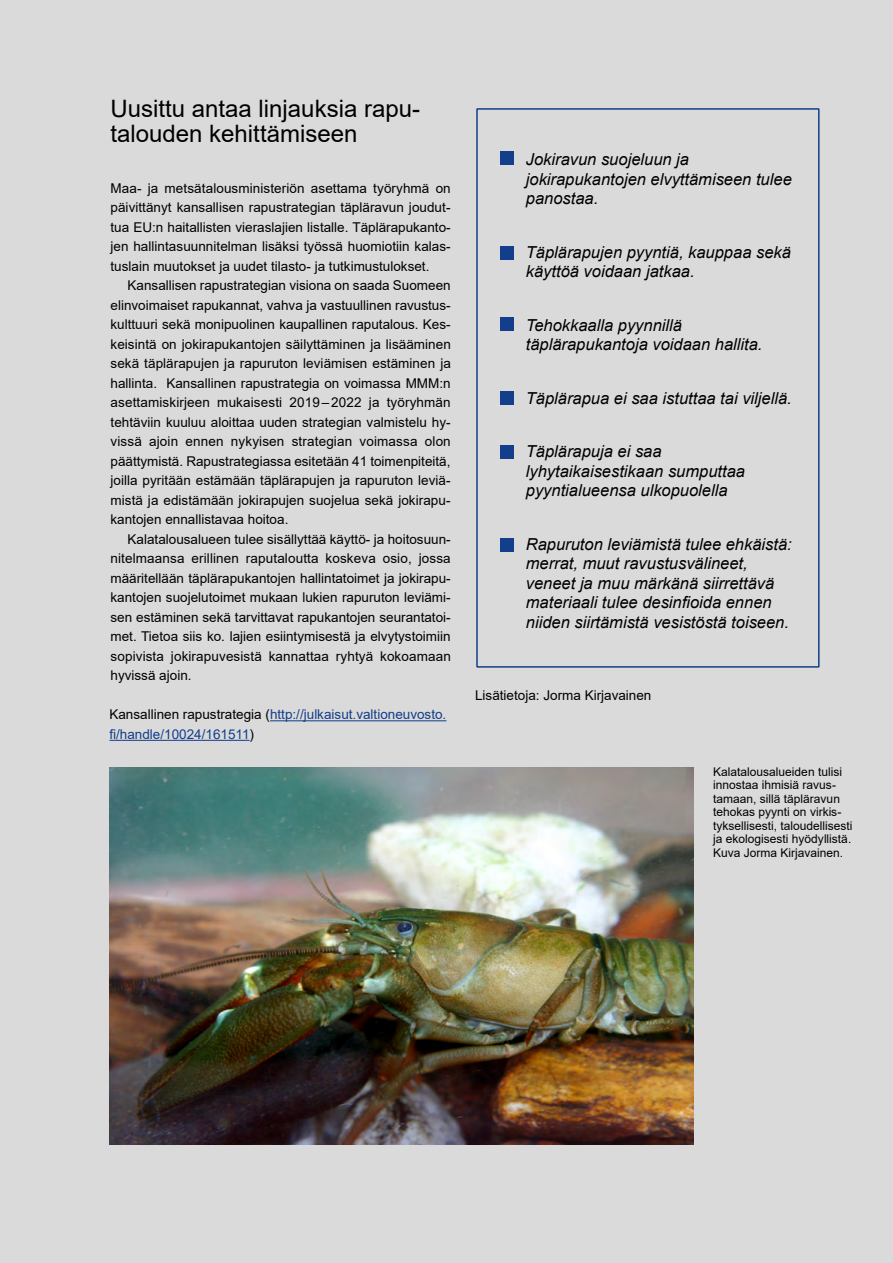
<style>
.page{position:relative;width:893px;height:1263px;background:#dadada}
.page>*{position:absolute;margin:0;border:0;box-sizing:border-box;transform-origin:0 0}
.t1{font:24px/25.5px "Arial";color:#000}
.t2{font:italic 16.5px/19.5px "Arial";color:#000}
.t3{font:13.5px/19.5px "Arial";color:#000;text-align:justify}
.t4{font:13.5px/19.5px "Arial";color:#123e8b}
.t5{font:12px/13.5px "Arial";color:#000}
.s1{color:#000}
</style>
<div class="page">
<div style="left:476px;top:108px;width:344px;height:560px;border:2px solid #123e8b"></div>
<img style="left:109px;top:767px;width:584px;height:377px">
<hr style="left:270px;top:720px;width:176px;height:1px;background:#123e8b">
<hr style="left:109px;top:740px;width:141px;height:1px;background:#123e8b">
<div style="left:500px;top:152px;width:13px;height:13px;background:#123e8b"></div>
<div style="left:500px;top:247px;width:13px;height:13px;background:#123e8b"></div>
<div style="left:500px;top:317px;width:13px;height:13px;background:#123e8b"></div>
<div style="left:500px;top:391px;width:13px;height:13px;background:#123e8b"></div>
<div style="left:500px;top:445px;width:13px;height:13px;background:#123e8b"></div>
<div style="left:500px;top:539px;width:13px;height:13px;background:#123e8b"></div>
<h1 class="t1" style="left:111px;top:95px;width:311px">Uusittu antaa linjauksia rapu&shy;talouden kehittämiseen</h1>
<p class="t3" style="left:111px;top:178px;width:342px">Maa- ja metsätalousministeriön asettama työryhmä on päivittänyt kansallisen rapustrategian täpläravun joudut&shy;tua EU:n haitallisten vieraslajien listalle. Täplärapukanto&shy;jen hallintasuunnitelman lisäksi työssä huomiotiin kalas&shy;tuslain muutokset ja uudet tilasto- ja tutkimustulokset.</p>
<p class="t3" style="left:111px;top:276px;width:342px;text-indent:17px">Kansallisen rapustrategian visiona on saada Suomeen elinvoimaiset rapukannat, vahva ja vastuullinen ravustus&shy;kulttuuri sekä monipuolinen kaupallinen raputalous. Kes&shy;keisintä on jokirapukantojen säilyttäminen ja lisääminen sekä täplärapujen ja rapuruton leviämisen estäminen ja hallinta. Kansallinen rapustrategia on voimassa MMM:n asettamiskirjeen mukaisesti 2019– 2022 ja työryhmän tehtäviin kuuluu aloittaa uuden strategian valmistelu hy&shy;vissä ajoin ennen nykyisen strategian voimassa olon päättymistä. Rapustrategiassa esitetään 41 toimenpiteitä, joilla pyritään estämään täplärapujen ja rapuruton leviä&shy;mistä ja edistämään jokirapujen suojelua sekä jokirapu&shy;kantojen ennallistavaa hoitoa.</p>
<p class="t3" style="left:111px;top:529px;width:342px;text-indent:17px">Kalatalousalueen tulee sisällyttää käyttö- ja hoitosuun&shy;nitelmaansa erillinen raputaloutta koskeva osio, jossa määritellään täplärapukantojen hallintatoimet ja jokirapu&shy;kantojen suojelutoimet mukaan lukien rapuruton leviämi&shy;sen estäminen sekä tarvittavat rapukantojen seurantatoi&shy;met. Tietoa siis ko. lajien esiintymisestä ja elvytystoimiin sopivista jokirapuvesistä kannattaa ryhtyä kokoamaan hyvissä ajoin.</p>
<p class="t4" style="left:109px;top:705px;width:338px"><span class="s1">Kansallinen rapustrategia (</span>http://julkaisut.valtioneuvosto. fi/handle/10024/161511<span class="s1">)</span></p>
<p class="t2" style="left:526px;top:150px;width:267px">Jokiravun suojeluun ja jokirapukantojen elvyttämiseen tulee panostaa.</p>
<p class="t2" style="left:526px;top:242px;width:267px">Täplärapujen pyyntiä, kauppaa sekä käyttöä voidaan jatkaa.</p>
<p class="t2" style="left:526px;top:315px;width:238px">Tehokkaalla pyynnillä täplärapukantoja voidaan hallita.</p>
<p class="t2" style="left:526px;top:388px;width:267px">Täplärapua ei saa istuttaa tai viljellä.</p>
<p class="t2" style="left:526px;top:442px;width:221px">Täplärapuja ei saa lyhytaikaisestikaan sumputtaa pyyntialueensa ulkopuolella</p>
<p class="t2" style="left:526px;top:534px;width:267px">Rapuruton leviämistä tulee ehkäistä: merrat, muut ravustusvälineet, veneet ja muu märkänä siirrettävä materiaali tulee desinfioida ennen niiden siirtämistä vesistöstä toiseen.</p>
<p class="t3" style="left:475px;top:685px;width:178px">Lisätietoja: Jorma Kirjavainen</p>
<p class="t5" style="left:713px;top:765px;width:141px">Kalatalousalueiden tulisi innostaa ihmisiä ravus&shy;tamaan, sillä täpläravun tehokas pyynti on virkis&shy;tyksellisesti, taloudellisesti ja ekologisesti hyödyllistä.<br>Kuva Jorma Kirjavainen.</p>
</div>
